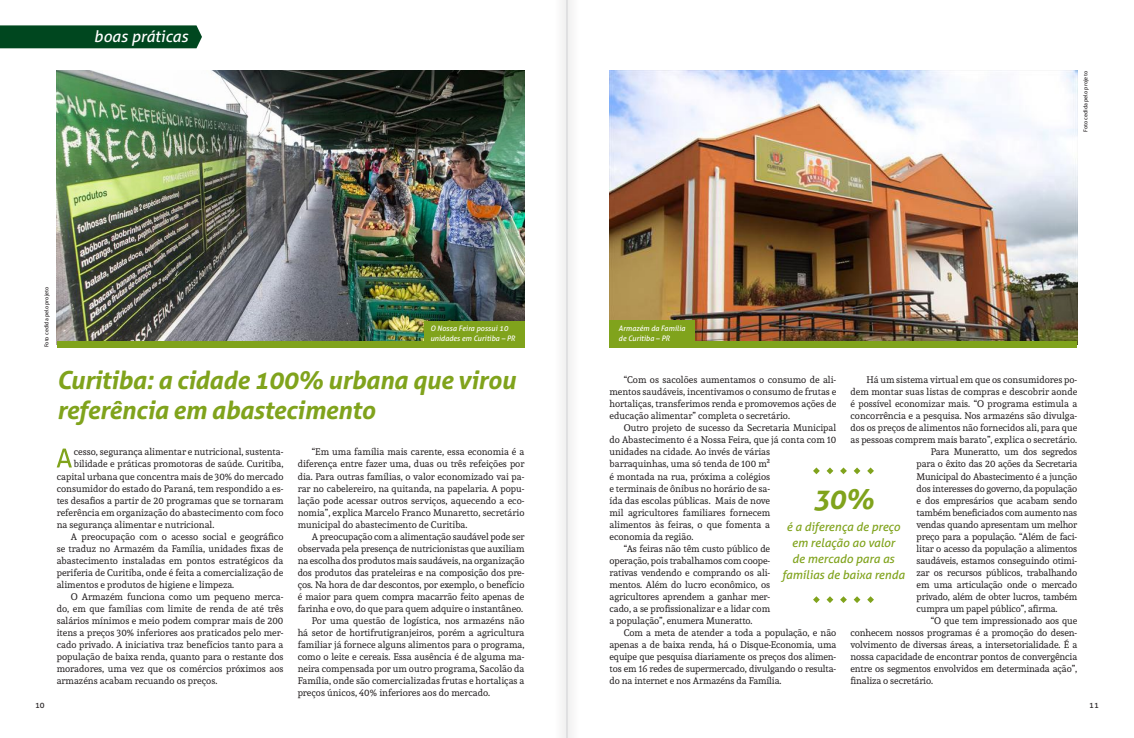
<style>
.page{position:relative;width:1134px;height:738px;background:#fff}
.page>*{position:absolute;margin:0;border:0;box-sizing:border-box;transform-origin:0 0}
.t1{font:italic 700 28px "Aller";color:#80a31c}
.Destaque_texto{font:italic 700 25px/30px "Aller";letter-spacing:-.015em;color:#80a31c}
.Seção{font:italic 16px "Aller";color:#fff}
.t2{font:italic 12px/16px "Aller";letter-spacing:-.005em;color:#80a31c;text-align:center}
.Texto{font:9.5px/12px "Andada";color:#231f20;text-align:justify}
.Texto_-_1a_Linha{font:9.5px "Andada";color:#231f20}
.Título_Box{font:8px "Aller";color:#231f20}
.Texto-2{font:italic 7.5px/10px "Aller";color:#fff}
.Crédito_de_imagem{font:5.5px "Aller";color:#231f20}
</style>
<div class="page">
<img style="left:609px;top:71px;width:468px;height:270px">
<img style="left:57px;top:71px;width:467px;height:270px">
<svg style="left:854px;top:467px;width:6px;height:7px"></svg>
<svg style="left:867px;top:467px;width:7px;height:7px"></svg>
<svg style="left:813px;top:467px;width:7px;height:7px"></svg>
<svg style="left:826px;top:467px;width:7px;height:7px"></svg>
<svg style="left:840px;top:467px;width:7px;height:7px"></svg>
<svg style="left:854px;top:596px;width:6px;height:6px"></svg>
<svg style="left:867px;top:596px;width:7px;height:6px"></svg>
<svg style="left:813px;top:596px;width:7px;height:6px"></svg>
<svg style="left:826px;top:596px;width:7px;height:6px"></svg>
<svg style="left:840px;top:596px;width:7px;height:6px"></svg>
<div style="left:609px;top:320px;width:86px;height:27px;background:#80a31c"></div>
<div style="left:609px;top:341px;width:468px;height:6px;background:#80a31c"></div>
<div style="left:57px;top:341px;width:467px;height:6px;background:#80a31c"></div>
<div style="left:424px;top:321px;width:100px;height:26px;background:#80a31c"></div>
<svg style="left:57px;top:448px;width:15px;height:19px"></svg>
<div style="left:555px;top:0;width:23px;height:737px;background:#f6f6f6"></div>
<hr style="left:567px;top:0;width:1px;height:737px;background:#d1d2d4">
<svg style="left:0;top:25px;width:202px;height:23px;background:#10522d"></svg>
<div style="left:32px;top:30px;width:156px;height:15px;background:#00471f"></div>
<p class="Seção" style="left:94px;top:26px;width:96px">boas práticas</p>
<p class="Crédito_de_imagem" style="left:43px;top:347px;width:62px;rotate:-90deg">Foto cedida pelo projeto</p>
<p class="Texto-2" style="left:430px;top:323px;width:86px">O Nossa Feira possui 10 unidades em Curitiba – PR</p>
<p class="Destaque_texto" style="left:57px;top:364px;width:460px">Curitiba: a cidade 100% urbana que virou referência em abastecimento</p>
<p class="Texto_-_1a_Linha" style="left:74px;top:445px;width:211px">cesso, segurança alimentar e nutricional, sustenta-</p>
<p class="Texto_-_1a_Linha" style="left:74px;top:457px;width:211px">bilidade e práticas promotoras de saúde. Curitiba,</p>
<p class="Texto_-_1a_Linha" style="left:57px;top:469px;width:228px">capital urbana que concentra mais de 30% do mercado</p>
<p class="Texto_-_1a_Linha" style="left:57px;top:481px;width:228px">consumidor do estado do Paraná, tem respondido a es-</p>
<p class="Texto_-_1a_Linha" style="left:57px;top:493px;width:228px">tes desafios a partir de 20 programas que se tornaram</p>
<p class="Texto_-_1a_Linha" style="left:57px;top:505px;width:228px">referência em organização do abastecimento com foco</p>
<p class="Texto_-_1a_Linha" style="left:57px;top:517px;width:159px">na segurança alimentar e nutricional.</p>
<p class="Texto" style="left:57px;top:529px;width:228px;text-indent:14px">A preocupação com o acesso social e geográfico se traduz no Armazém da Família, unidades fixas de abastecimento instaladas em pontos estratégicos da periferia de Curitiba, onde é feita a comercialização de alimentos e produtos de higiene e limpeza.</p>
<p class="Texto" style="left:57px;top:589px;width:228px;text-indent:14px">O Armazém funciona como um pequeno merca&shy;do, em que famílias com limite de renda de até três salários mínimos e meio podem comprar mais de 200 itens a preços 30% inferiores aos praticados pelo mer&shy;cado privado. A iniciativa traz benefícios tanto para a população de baixa renda, quanto para o restante dos moradores, uma vez que os comércios próximos aos armazéns acabam recuando os preços.</p>
<p class="Texto" style="left:298px;top:445px;width:228px;text-indent:14px">“Em uma família mais carente, essa economia é a diferença entre fazer uma, duas ou três refeições por dia. Para outras famílias, o valor economizado vai pa&shy;rar no cabelereiro, na quitanda, na papelaria. A popu&shy;lação pode acessar outros serviços, aquecendo a eco&shy;nomia”, explica Marcelo Franco Munaretto, secretário municipal do abastecimento de Curitiba.</p>
<p class="Texto" style="left:298px;top:529px;width:228px;text-indent:14px">A preocupação com a alimentação saudável pode ser observada pela presença de nutricionistas que auxiliam na escolha dos produtos mais saudáveis, na organização dos produtos das prateleiras e na composição dos pre&shy;ços. Na hora de dar descontos, por exemplo, o benefício é maior para quem compra macarrão feito apenas de farinha e ovo, do que para quem adquire o instantâneo.</p>
<p class="Texto" style="left:298px;top:613px;width:228px;text-indent:14px">Por uma questão de logística, nos armazéns não há setor de hortifrutigranjeiros, porém a agricultura familiar já fornece alguns alimentos para o programa, como o leite e cereais. Essa ausência é de alguma ma&shy;neira compensada por um outro programa, Sacolão da Família, onde são comercializadas frutas e hortaliças a preços únicos, 40% inferiores aos do mercado.</p>
<p class="Texto-2" style="left:619px;top:323px;width:68px">Armazém da Família de Curitiba – PR</p>
<p class="Crédito_de_imagem" style="left:1082px;top:132px;width:62px;rotate:-90deg">Foto cedida pelo projeto</p>
<p class="Texto" style="left:609px;top:373px;width:228px;text-indent:14px">“Com os sacolões aumentamos o consumo de ali&shy;mentos saudáveis, incentivamos o consumo de frutas e hortaliças, transferimos renda e promovemos ações de educação alimentar” completa o secretário.</p>
<p class="Texto" style="left:609px;top:421px;width:228px;text-align:left;text-indent:14px">Outro projeto de sucesso da Secretaria Municipal do Abastecimento é a Nossa Feira, que já conta com 10 unidades na cidade. Ao invés de várias<br>barraquinhas, uma só tenda de 100 m²<br>é montada na rua, próxima a colégios<br>e terminais de ônibus no horário de sa-<br>ída das escolas públicas. Mais de nove<br>mil agricultores familiares fornecem<br>alimentos às feiras, o que fomenta a<br>economia da região.</p>
<p class="Texto" style="left:609px;top:541px;width:162px;text-indent:14px">“As feiras não têm custo público de operação, pois trabalhamos com coope&shy;rativas vendendo e comprando os ali&shy;mentos. Além do lucro econômico, os agricultores aprendem a ganhar mer&shy;cado, a se profissionalizar e a lidar com a população”, enumera Muneratto.</p>
<p class="Texto" style="left:609px;top:625px;width:228px;text-indent:14px">Com a meta de atender a toda a população, e não apenas a de baixa renda, há o Disque-Economia, uma equipe que pesquisa diariamente os preços dos alimen&shy;tos em 16 redes de supermercado, divulgando o resulta&shy;do na internet e nos Armazéns da Família.</p>
<p class="Texto" style="left:850px;top:373px;width:228px;text-indent:16px">Há um sistema virtual em que os consumidores po&shy;dem montar suas listas de compras e descobrir aonde é possível economizar mais. “O programa estimula a concorrência e a pesquisa. Nos armazéns são divulga&shy;dos os preços de alimentos não fornecidos ali, para que as pessoas comprem mais barato”, explica o secretário.</p>
<p class="Texto" style="left:917px;top:445px;width:162px;text-indent:14px">Para Muneratto, um dos segredos para o êxito das 20 ações da Secretaria Municipal do Abastecimento é a junção dos interesses do governo, da população e dos empresários que acabam sendo também beneficiados com aumento nas vendas quando apresentam um melhor preço para a população. “Além de faci&shy;litar o acesso da população a alimentos saudáveis, estamos conseguindo otimi&shy;zar os recursos públicos, trabalhando em uma articulação onde o mercado privado, além de obter lucros, também cumpra um papel público”, afirma.</p>
<p class="Texto" style="left:850px;top:613px;width:228px;text-indent:80px">“O que tem impressionado aos que conhecem nossos programas é a promoção do desen&shy;volvimento de diversas áreas, a intersetorialidade. É a nossa capacidade de encontrar pontos de convergência entre os segmentos envolvidos em determinada ação”, finaliza o secretário.</p>
<p class="t1" style="left:813px;top:481px;width:62px">30%</p>
<p class="t2" style="left:782px;top:518px;width:124px">é a diferença de preço em relação ao valor<br>de mercado para as famílias de baixa renda</p>
<p class="Título_Box" style="left:35px;top:699px;width:11px">10</p>
<p class="Título_Box" style="left:1089px;top:699px;width:11px">11</p>
</div>
